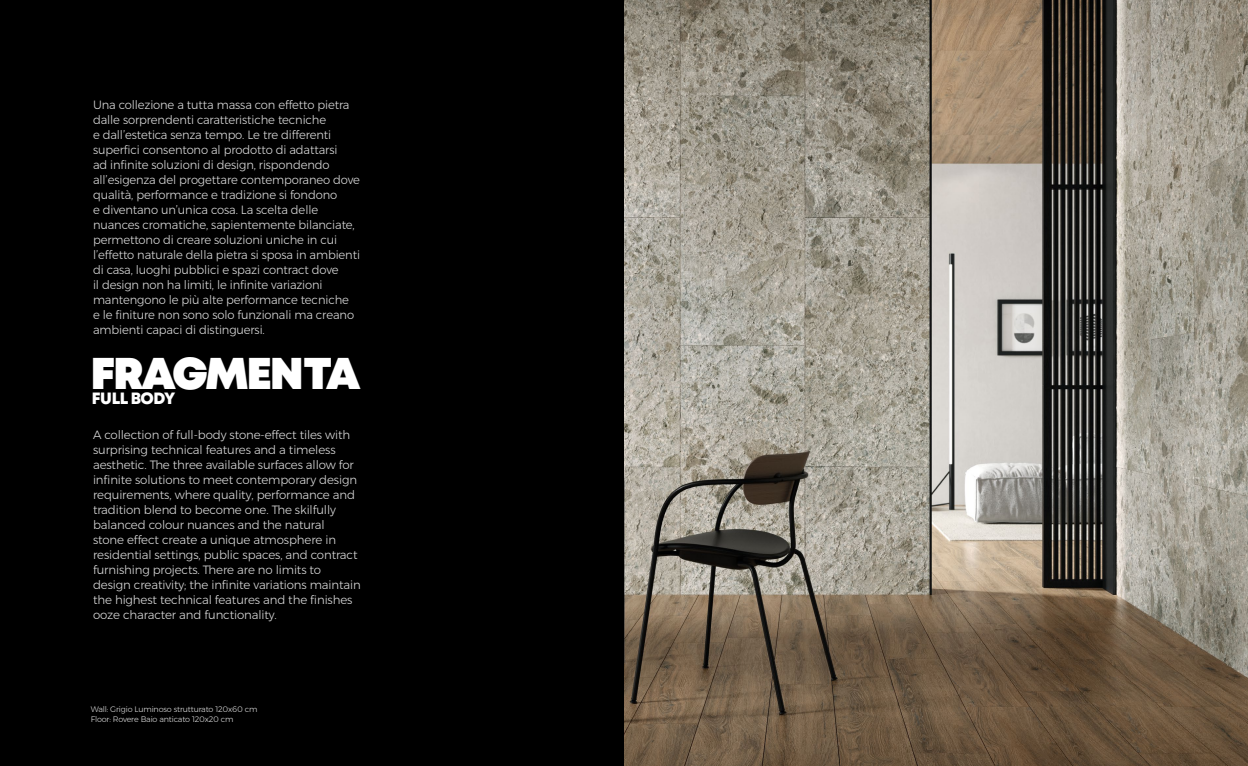
<style>
.page{position:relative;width:1248px;height:766px;background:#fff}
.page>*{position:absolute;margin:0;border:0;box-sizing:border-box;transform-origin:0 0}
.t1{font:900 44.4px "Mont";letter-spacing:-.04em;color:#fff}
.t2{font:800 16.4px "Mont";letter-spacing:-.03em;color:#fff}
.t3{font:300 12px/15px "Montserrat";letter-spacing:-.01em;color:#dadada;scale:.96 1}
.t4{font:300 12px/15px "Montserrat";letter-spacing:-.01em;color:#dadada}
.t5{font:900 10px "Montserrat";color:#fff}
.t6{font:300 8px/10.1px "Montserrat";letter-spacing:-.02em;color:#dadada}
.s1{font-weight:400}
.s2{font-weight:300}
</style>
<div class="page">
<div style="left:0;top:0;width:624px;height:765px;background:#000"></div>
<img style="left:624px;top:0;width:623px;height:765px">
<p class="t3" style="left:93px;top:97px;width:279px">Una collezione a tutta massa con effetto pietra dalle sorprendenti caratteristiche tecniche<br>e dall’estetica senza tempo. Le tre differenti superfici consentono al prodotto di adattarsi<br>ad infinite soluzioni di design, rispondendo all’esigenza del progettare contemporaneo dove qualità, performance e tradizione si fondono<br>e diventano un’unica cosa. La scelta delle nuances cromatiche, sapientemente bilanciate, permettono di creare soluzioni uniche in cui l’effetto naturale della pietra si sposa in ambienti di casa, luoghi pubblici e spazi contract dove<br>il design non ha limiti, le infinite variazioni mantengono le più alte performance tecniche<br>e le finiture non sono solo funzionali ma creano ambienti capaci di distinguersi.</p>
<h1 class="t1" style="left:91px;top:344px;width:271px">FRAGMENTA</h1>
<h2 class="t2" style="left:92px;top:387px;width:85px">FULL BODY</h2>
<p class="t4" style="left:93px;top:427px;width:269px">A collection of full-body stone-effect tiles with surprising technical features and a timeless aesthetic. The three available surfaces allow for infinite solutions to meet contemporary design requirements, where quality, performance and tradition blend to become one. The skilfully balanced colour nuances and the natural<br>stone effect create a unique atmosphere in residential settings, public spaces, and contract furnishing projects. There are no limits to design creativity; the infinite variations maintain the highest technical features and the finishes ooze character and functionality.</p>
<p class="t6" style="left:91px;top:703px;width:168px">Wall: Grigio Luminoso strutturato 120x60 cm<br>Floor: Rovere Baio anticato 120x20 cm</p>
<p class="t5" style="left:143px;top:709px;width:61px">100<span class="s1">x</span>100 <span class="s2">cm</span></p>
</div>
